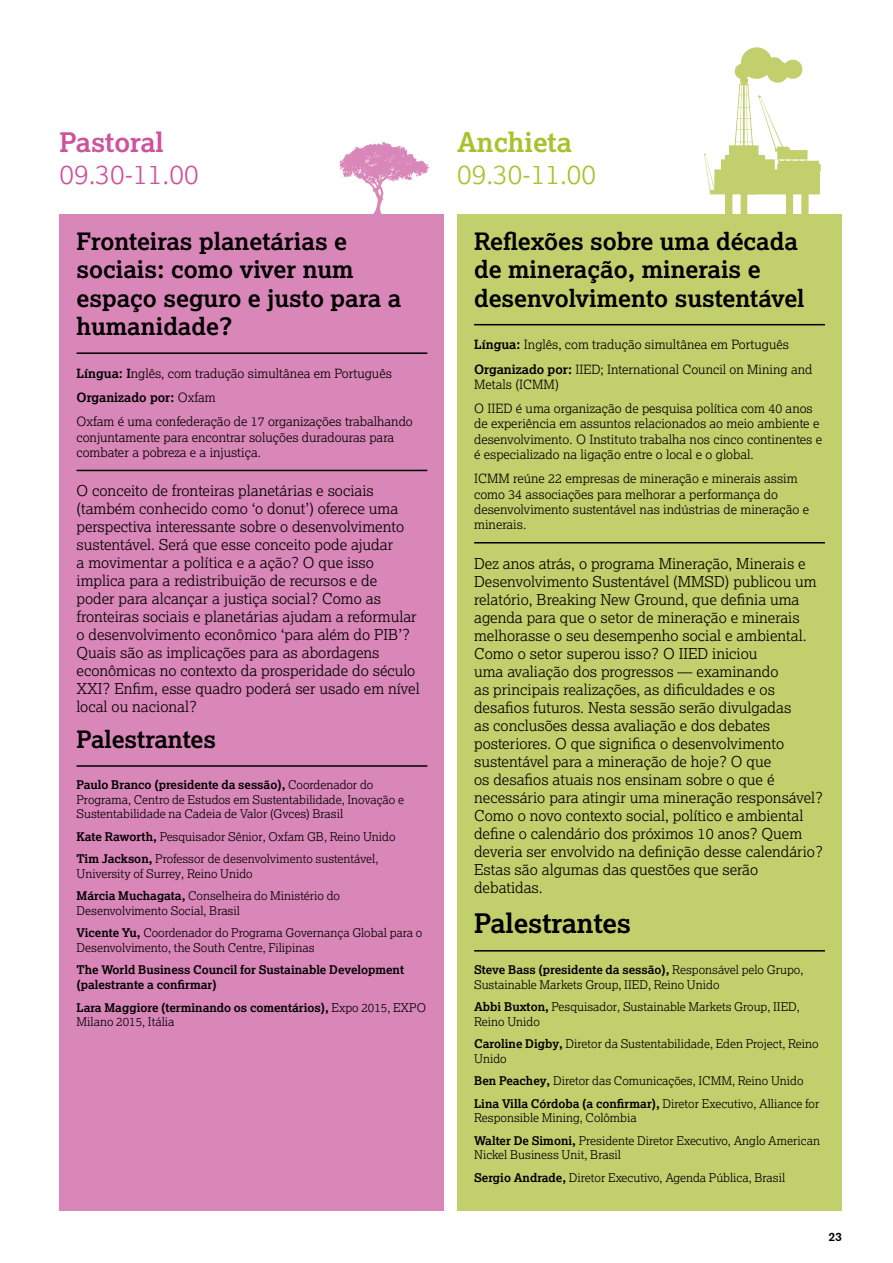
<style>
.page{position:relative;width:893px;height:1263px;background:#fff}
.page>*{position:absolute;margin:0;border:0;box-sizing:border-box;transform-origin:0 0}
.t1{font:700 27px "Lexia";color:#000}
.t2{font:300 27px "Lexia";color:#ce539e}
.t3{font:300 27px "Lexia";color:#abc02c}
.t4{font:700 27px "Lexia";color:#ce539e}
.t5{font:700 27px "Lexia";color:#abc02c}
.t6{font:700 24px/28.5px "Lexia";color:#000}
.t7{font:300 15px/18px "Lexia";color:#000}
.t8{font:300 12.75px/15.3px "Lexia";color:#000}
.t9{font:300 12px/22.8px "Lexia";color:#000}
.t10{font:700 12px/14.2px "Lexia";color:#000}
.t11{font:500 12px "Akzidenz Grotesk BE";color:#000}
.s1{font-weight:700}
.s2{font-weight:300}
</style>
<div class="page">
<div style="left:60px;top:215px;width:384px;height:996px;background:#d986b8"></div>
<hr style="left:77px;top:352px;width:350px;height:2px;background:#000">
<hr style="left:77px;top:470px;width:350px;height:1px;background:#000">
<hr style="left:77px;top:765px;width:350px;height:2px;background:#000">
<div style="left:457px;top:215px;width:385px;height:996px;background:#c1cf6c"></div>
<hr style="left:474px;top:324px;width:351px;height:1px;background:#000">
<hr style="left:474px;top:542px;width:351px;height:1px;background:#000">
<hr style="left:474px;top:950px;width:351px;height:1px;background:#000">
<div style="left:777px;top:164px;width:44px;height:7px;background:#c1cf6c"></div>
<div style="left:729px;top:145px;width:30px;height:11px;background:#c1cf6c"></div>
<div style="left:725px;top:155px;width:40px;height:6px;background:#c1cf6c"></div>
<div style="left:721px;top:159px;width:54px;height:12px;background:#c1cf6c"></div>
<div style="left:778px;top:161px;width:41px;height:5px;background:#c1cf6c"></div>
<div style="left:714px;top:169px;width:106px;height:15px;background:#c1cf6c"></div>
<svg style="left:725px;top:195px;width:7px;height:20px"></svg>
<svg style="left:741px;top:195px;width:6px;height:20px"></svg>
<hr style="left:709px;top:194px;width:47px;height:1px;background:#c1cf6c">
<div style="left:714px;top:182px;width:42px;height:8px;background:#c1cf6c"></div>
<svg style="left:704px;top:154px;width:11px;height:38px"></svg>
<svg style="left:732px;top:47px;width:75px;height:115px"></svg>
<hr style="left:710px;top:190px;width:46px;height:4px;background:#c1cf6c">
<svg style="left:786px;top:194px;width:7px;height:21px"></svg>
<svg style="left:801px;top:194px;width:8px;height:21px"></svg>
<div style="left:742px;top:182px;width:78px;height:12px;background:#c1cf6c"></div>
<svg style="left:339px;top:142px;width:90px;height:73px"></svg>
<h1 class="t4" style="left:60px;top:125px;width:106px">Pastoral</h1>
<h1 class="t2" style="left:60px;top:157px;width:141px">09.30-11.00</h1>
<h2 class="t6" style="left:77px;top:226px;width:326px">Fronteiras planetárias e sociais: como viver num espaço seguro e justo para a humanidade?</h2>
<p class="t8" style="left:77px;top:361px;width:338px;line-height:24.3px"><span class="s1">Língua: I</span>nglês, com tradução simultânea em Português<br><span class="s1">Organizado por:</span> Oxfam<br>Oxfam é uma confederação de 17 organizações trabalhando</p>
<p class="t8" style="left:77px;top:429px;width:319px">conjuntamente para encontrar soluções duradouras para combater a pobreza e a injustiça.</p>
<p class="t7" style="left:77px;top:481px;width:345px">O conceito de fronteiras planetárias e sociais (também conhecido como ‘o donut’) oferece uma perspectiva interessante sobre o desenvolvimento sustentável. Será que esse conceito pode ajudar<br>a movimentar a política e a ação? O que isso implica para a redistribuição de recursos e de<br>poder para alcançar a justiça social? Como as fronteiras sociais e planetárias ajudam a reformular o desenvolvimento econômico ‘para além do PIB’?<br>Quais são as implicações para as abordagens econômicas no contexto da prosperidade do século XXI? Enfim, esse quadro poderá ser usado em nível local ou nacional?</p>
<h2 class="t6" style="left:77px;top:725px;width:141px">Palestrantes</h2>
<p class="t9" style="left:77px;top:778px;width:329px;line-height:14.2px"><span class="s1">Paulo Branco (presidente da sessão),</span> Coordenador do<br>Programa, Centro de Estudos em Sustentabilidade, Inovação e<br>Sustentabilidade na Cadeia de Valor (Gvces) Brasil</p>
<p class="t9" style="left:77px;top:825px;width:320px"><span class="s1">Kate Raworth,</span> Pesquisador Sênior, Oxfam GB, Reino Unido<br><span class="s1">Tim Jackson,</span> Professor de desenvolvimento sustentável,</p>
<p class="t9" style="left:77px;top:862px;width:265px">University of Surrey, Reino Unido<br><span class="s1">Márcia Muchagata,</span> Conselheira do Ministério do</p>
<p class="t9" style="left:77px;top:899px;width:347px">Desenvolvimento Social, Brasil<br><span class="s1">Vicente Yu,</span> Coordenador do Programa Governança Global para o</p>
<p class="t9" style="left:77px;top:936px;width:240px">Desenvolvimento, the South Centre, Filipinas</p>
<p class="t10" style="left:77px;top:963px;width:329px">The World Business Council for Sustainable Development (palestrante a confirmar)</p>
<p class="t10" style="left:77px;top:1000px;width:351px">Lara Maggiore (terminando os comentários), <span class="s2">Expo 2015, EXPO<br>Milano 2015, Itália</span></p>
<h1 class="t5" style="left:457px;top:125px;width:116px">Anchieta</h1>
<h1 class="t3" style="left:457px;top:157px;width:141px">09.30-11.00</h1>
<h2 class="t6" style="left:474px;top:226px;width:332px">Reflexões sobre uma década de mineração, minerais e desenvolvimento sustentável</h2>
<p class="t8" style="left:474px;top:332px;width:340px;line-height:24.3px"><span class="s1">Língua:</span> Inglês, com tradução simultânea em Português<br><span class="s1">Organizado por:</span> IIED; International Council on Mining and</p>
<p class="t8" style="left:474px;top:372px;width:340px;line-height:24.3px">Metals (ICMM)<br>O IIED é uma organização de pesquisa política com 40 anos</p>
<p class="t8" style="left:474px;top:416px;width:350px">de experiência em assuntos relacionados ao meio ambiente e desenvolvimento. O Instituto trabalha nos cinco continentes e é especializado na ligação entre o local e o global.</p>
<p class="t8" style="left:474px;top:471px;width:336px">ICMM reúne 22 empresas de mineração e minerais assim como 34 associações para melhorar a performança do desenvolvimento sustentável nas indústrias de mineração e minerais.</p>
<p class="t7" style="left:474px;top:554px;width:350px">Dez anos atrás, o programa Mineração, Minerais e Desenvolvimento Sustentável (MMSD) publicou um relatório, Breaking New Ground, que definia uma agenda para que o setor de mineração e minerais melhorasse o seu desempenho social e ambiental.<br>Como o setor superou isso? O IIED iniciou<br>uma avaliação dos progressos — examinando<br>as principais realizações, as dificuldades e os desafios futuros. Nesta sessão serão divulgadas<br>as conclusões dessa avaliação e dos debates posteriores. O que significa o desenvolvimento sustentável para a mineração de hoje? O que<br>os desafios atuais nos ensinam sobre o que é necessário para atingir uma mineração responsável?<br>Como o novo contexto social, político e ambiental define o calendário dos próximos 10 anos? Quem deveria ser envolvido na definição desse calendário?<br>Estas são algumas das questões que serão debatidas.</p>
<h1 class="t1" style="left:474px;top:906px;width:159px">Palestrantes</h1>
<p class="t9" style="left:474px;top:962px;width:331px;line-height:14.2px"><span class="s1">Steve Bass (presidente da sessão),</span> Responsável pelo Grupo,<br>Sustainable Markets Group, IIED, Reino Unido</p>
<p class="t9" style="left:474px;top:999px;width:327px;line-height:14.2px"><span class="s1">Abbi Buxton,</span> Pesquisador, Sustainable Markets Group, IIED,<br>Reino Unido</p>
<p class="t9" style="left:474px;top:1036px;width:346px;line-height:14.2px"><span class="s1">Caroline Digby,</span> Diretor da Sustentabilidade, Eden Project, Reino<br>Unido</p>
<p class="t9" style="left:474px;top:1069px;width:347px"><span class="s1">Ben Peachey,</span> Diretor das Comunicações, ICMM, Reino Unido<br><span class="s1">Lina Villa Córdoba (a confirmar),</span> Diretor Executivo, Alliance for</p>
<p class="t9" style="left:474px;top:1106px;width:347px">Responsible Mining, Colômbia<br><span class="s1">Walter De Simoni,</span> Presidente Diretor Executivo, Anglo American</p>
<p class="t9" style="left:474px;top:1143px;width:313px">Nickel Business Unit, Brasil<br><span class="s1">Sergio Andrade,</span> Diretor Executivo, Agenda Pública, Brasil</p>
<p class="t11" style="left:828px;top:1229px;width:15px">23</p>
</div>
